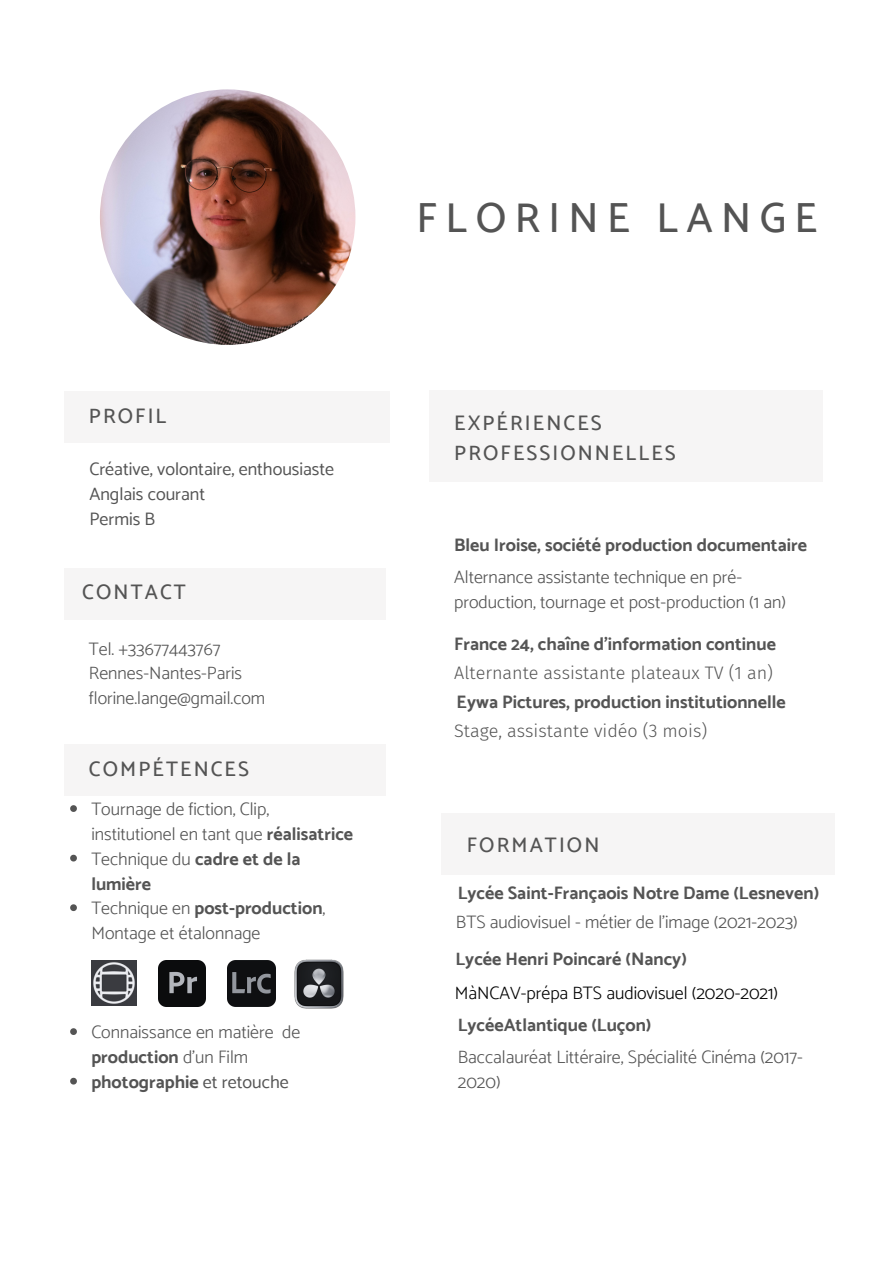
<style>
.page{position:relative;width:894px;height:1264px;background:#fff}
.page>*{position:absolute;margin:0;border:0;box-sizing:border-box;transform-origin:0 0}
.t1{font:500 42px "Catamaran";letter-spacing:.2em;color:#545454}
.t2{font:500 21px/29.2px "Catamaran";letter-spacing:.1em;color:#545454}
.t3{font:300 18px/24.8px "Catamaran";color:#545454}
.t4{font:700 18px/24.8px "Catamaran";color:#545454}
.t5{font:300 18px "Fira Sans";color:#545454}
.t6{font:18px "Catamaran";color:#545454}
.t7{font:300 18px "Catamaran";color:#000}
.s1{font-weight:700}
.s2{font-weight:300}
.s3{font-weight:400}
</style>
<div class="page">
<div style="left:65px;top:391px;width:325px;height:51px;background:#f6f5f5"></div>
<div style="left:65px;top:568px;width:320px;height:52px;background:#f6f5f5"></div>
<div style="left:429px;top:391px;width:393px;height:91px;background:#f6f5f5"></div>
<div style="left:65px;top:744px;width:320px;height:51px;background:#f6f5f5"></div>
<img style="left:100px;top:89px;width:255px;height:256px;border-radius:50%">
<div style="left:441px;top:813px;width:393px;height:62px;background:#f6f5f5"></div>
<svg style="left:70px;top:805px;width:7px;height:7px"></svg>
<svg style="left:70px;top:854px;width:7px;height:7px"></svg>
<svg style="left:70px;top:904px;width:7px;height:7px"></svg>
<svg style="left:70px;top:1028px;width:7px;height:6px"></svg>
<svg style="left:70px;top:1077px;width:7px;height:7px"></svg>
<img style="left:91px;top:960px;width:46px;height:45px">
<img style="left:158px;top:960px;width:48px;height:46px">
<img style="left:227px;top:960px;width:48px;height:46px">
<img style="left:294px;top:959px;width:50px;height:50px">
<p class="t1" style="left:416px;top:193px;width:402px">FLORINE LANGE</p>
<p class="t2" style="left:89px;top:401px;width:79px">PROFIL</p>
<p class="t6" style="left:89px;top:458px;width:246px">Créative, volontaire, enthousiaste</p>
<p class="t6" style="left:89px;top:483px;width:117px">Anglais courant</p>
<p class="t6" style="left:89px;top:508px;width:67px">Permis B</p>
<p class="t2" style="left:82px;top:577px;width:105px">CONTACT</p>
<p class="t3" style="left:89px;top:636px;width:133px">Tel. +33677443767</p>
<p class="t3" style="left:89px;top:660px;width:155px">Rennes-Nantes-Paris</p>
<p class="t3" style="left:89px;top:685px;width:178px">florine.lange@gmail.com</p>
<p class="t2" style="left:89px;top:753px;width:161px">COMPÉTENCES</p>
<p class="t3" style="left:91px;top:796px;width:263px">Tournage de fiction, Clip, institutionel en tant que <span class="s1">réalisatrice</span></p>
<p class="t4" style="left:91px;top:846px;width:211px"><span class="s2">Technique du</span> cadre et de la lumière</p>
<p class="t3" style="left:91px;top:895px;width:235px">Technique en <span class="s1">post-production</span>,<br>Montage et étalonnage</p>
<p class="t3" style="left:91px;top:1019px;width:210px">Connaissance en matière de <span class="s1">production</span> d'un Film</p>
<p class="t4" style="left:91px;top:1069px;width:199px">photographie <span class="s3">et retouche</span></p>
<p class="t2" style="left:454px;top:408px;width:223px">EXPÉRIENCES<br>PROFESSIONNELLES</p>
<p class="t4" style="left:454px;top:532px;width:354px">Bleu Iroise, société production documentaire</p>
<p class="t3" style="left:454px;top:564px;width:333px">Alternance assistante technique en pré&shy;production, tournage et post-production (1 an)</p>
<p class="t4" style="left:454px;top:631px;width:323px">France 24, chaîne d'information continue</p>
<p class="t5" style="left:454px;top:662px;width:320px">Alternante assistante plateaux TV (1 an)</p>
<p class="t4" style="left:456px;top:689px;width:330px">Eywa Pictures, production institutionnelle</p>
<p class="t5" style="left:454px;top:720px;width:254px">Stage, assistante vidéo (3 mois)</p>
<p class="t2" style="left:466px;top:829px;width:134px">FORMATION</p>
<p class="t4" style="left:457px;top:880px;width:363px">Lycée Saint-Françaois Notre Dame (Lesneven)</p>
<p class="t3" style="left:456px;top:909px;width:343px">BTS audiovisuel - métier de l'image (2021-2023)</p>
<p class="t4" style="left:455px;top:946px;width:233px">Lycée Henri Poincaré (Nancy)</p>
<p class="t7" style="left:454px;top:982px;width:325px">MàNCAV-prépa BTS audiovisuel (2020-2021)</p>
<p class="t4" style="left:457px;top:1012px;width:195px">LycéeAtlantique (Luçon)</p>
<p class="t3" style="left:457px;top:1044px;width:346px">Baccalauréat Littéraire, Spécialité Cinéma (2017-<br>2020)</p>
</div>
